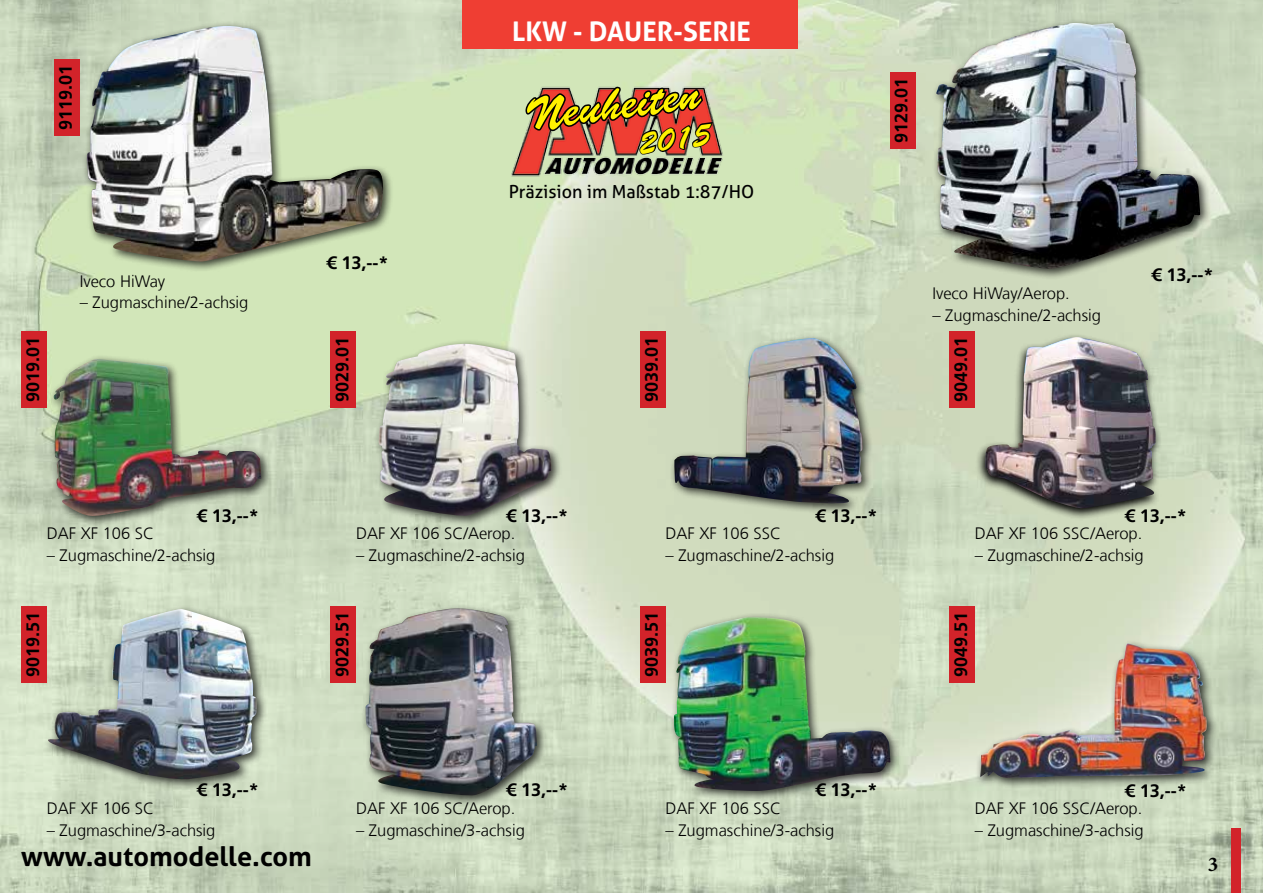
<style>
.page{position:relative;width:1263px;height:893px;background:#fff}
.page>*{position:absolute;margin:0;border:0;box-sizing:border-box;transform-origin:0 0}
.t1{font:45.6px "Brush Script Std";color:#fff200}
.t2{font:31.95px "Brush Script Std";color:#fff200}
.t3{font:700 27px "Aller";color:#000}
.t4{font:700 27px "Aller";color:#fff}
.t5{font:700 21px "Minion Pro";color:#000}
.t6{font:700 18px "Frutiger LT Com";color:#000}
.t7{font:18px "Aller";color:#000}
.t8{font:300 16.5px "Frutiger LT Com";color:#000}
</style>
<div class="page">
<img style="left:0;top:0;width:1263px;height:893px">
<div style="left:1231px;top:828px;width:10px;height:65px;background:#d2232a"></div>
<div style="left:82px;top:21px;width:312px;height:252px;background:#000;opacity:.75"></div>
<img style="left:87px;top:26px;width:298px;height:236px">
<div style="left:462px;top:0;width:336px;height:49px;background:#ef3e33"></div>
<img style="left:506px;top:78px;width:221px;height:108px">
<svg style="left:526px;top:49px;width:189px;height:156px;background:#aa937b"></svg>
<div style="left:21px;top:331px;width:26px;height:77px;background:#d2232a"></div>
<div style="left:21px;top:606px;width:26px;height:76px;background:#d2232a"></div>
<div style="left:331px;top:331px;width:25px;height:77px;background:#d2232a"></div>
<div style="left:331px;top:606px;width:25px;height:76px;background:#d2232a"></div>
<div style="left:54px;top:60px;width:26px;height:76px;background:#d2232a"></div>
<div style="left:640px;top:331px;width:25px;height:77px;background:#d2232a"></div>
<div style="left:640px;top:606px;width:25px;height:76px;background:#d2232a"></div>
<div style="left:890px;top:72px;width:25px;height:76px;background:#d2232a"></div>
<div style="left:949px;top:331px;width:26px;height:77px;background:#d2232a"></div>
<div style="left:949px;top:606px;width:26px;height:76px;background:#d2232a"></div>
<div style="left:49px;top:354px;width:223px;height:173px;background:#000;opacity:.75"></div>
<img style="left:52px;top:359px;width:209px;height:158px">
<div style="left:44px;top:604px;width:224px;height:186px;background:#000;opacity:.75"></div>
<img style="left:46px;top:609px;width:211px;height:172px">
<div style="left:374px;top:338px;width:189px;height:189px;background:#000;opacity:.75"></div>
<img style="left:378px;top:344px;width:174px;height:174px">
<div style="left:361px;top:603px;width:187px;height:203px;background:#000;opacity:.75"></div>
<img style="left:364px;top:608px;width:173px;height:189px">
<div style="left:669px;top:333px;width:204px;height:182px;background:#000;opacity:.75"></div>
<img style="left:674px;top:338px;width:189px;height:168px">
<div style="left:669px;top:612px;width:232px;height:190px;background:#000;opacity:.75"></div>
<img style="left:674px;top:617px;width:216px;height:174px">
<div style="left:932px;top:18px;width:279px;height:262px;background:#000;opacity:.75"></div>
<img style="left:935px;top:23px;width:265px;height:247px">
<svg style="left:975px;top:333px;width:187px;height:187px;background:#c3ceb3"></svg>
<img style="left:984px;top:337px;width:178px;height:171px">
<div style="left:975px;top:639px;width:243px;height:150px;background:#000;opacity:.75"></div>
<img style="left:980px;top:643px;width:227px;height:136px">
<h3 class="t4" style="left:512px;top:15px;width:240px">LKW - DAUER-SERIE</h3>
<p class="t6" style="left:55px;top:130px;width:67px;rotate:-90deg">9119.01</p>
<h1 class="t1" style="left:522px;top:91px;width:177px;rotate:-8deg">Neuheiten</h1>
<h2 class="t2" style="left:636px;top:125px;width:74px;rotate:-7deg">2015</h2>
<p class="t6" style="left:891px;top:143px;width:67px;rotate:-90deg">9129.01</p>
<p class="t7" style="left:509px;top:180px;width:247px">Präzision im Maßstab 1:87/HO</p>
<p class="t8" style="left:80px;top:271px;width:87px">Iveco HiWay</p>
<p class="t8" style="left:80px;top:293px;width:170px">– Zugmaschine/2-achsig</p>
<p class="t6" style="left:326px;top:252px;width:64px">€ 13,--*</p>
<p class="t8" style="left:932px;top:284px;width:139px">Iveco HiWay/Aerop.</p>
<p class="t8" style="left:932px;top:305px;width:170px">– Zugmaschine/2-achsig</p>
<p class="t6" style="left:1151px;top:265px;width:64px">€ 13,--*</p>
<p class="t6" style="left:22px;top:402px;width:67px;rotate:-90deg">9019.01</p>
<p class="t6" style="left:332px;top:402px;width:67px;rotate:-90deg">9029.01</p>
<p class="t6" style="left:641px;top:402px;width:67px;rotate:-90deg">9039.01</p>
<p class="t6" style="left:950px;top:402px;width:67px;rotate:-90deg">9049.01</p>
<p class="t6" style="left:197px;top:505px;width:64px">€ 13,--*</p>
<p class="t6" style="left:506px;top:505px;width:64px">€ 13,--*</p>
<p class="t6" style="left:815px;top:505px;width:64px">€ 13,--*</p>
<p class="t6" style="left:1125px;top:505px;width:64px">€ 13,--*</p>
<p class="t8" style="left:47px;top:524px;width:109px">DAF XF 106 SC</p>
<p class="t8" style="left:47px;top:546px;width:170px">– Zugmaschine/2-achsig</p>
<p class="t8" style="left:356px;top:524px;width:161px">DAF XF 106 SC/Aerop.</p>
<p class="t8" style="left:356px;top:546px;width:170px">– Zugmaschine/2-achsig</p>
<p class="t8" style="left:665px;top:524px;width:117px">DAF XF 106 SSC</p>
<p class="t8" style="left:665px;top:546px;width:170px">– Zugmaschine/2-achsig</p>
<p class="t8" style="left:975px;top:524px;width:169px">DAF XF 106 SSC/Aerop.</p>
<p class="t8" style="left:975px;top:546px;width:170px">– Zugmaschine/2-achsig</p>
<p class="t6" style="left:22px;top:677px;width:67px;rotate:-90deg">9019.51</p>
<p class="t6" style="left:332px;top:677px;width:67px;rotate:-90deg">9029.51</p>
<p class="t6" style="left:641px;top:677px;width:67px;rotate:-90deg">9039.51</p>
<p class="t6" style="left:950px;top:677px;width:67px;rotate:-90deg">9049.51</p>
<p class="t6" style="left:197px;top:779px;width:64px">€ 13,--*</p>
<p class="t6" style="left:506px;top:779px;width:64px">€ 13,--*</p>
<p class="t6" style="left:815px;top:779px;width:64px">€ 13,--*</p>
<p class="t6" style="left:1125px;top:780px;width:64px">€ 13,--*</p>
<p class="t8" style="left:47px;top:799px;width:109px">DAF XF 106 SC</p>
<p class="t8" style="left:47px;top:820px;width:170px">– Zugmaschine/3-achsig</p>
<p class="t8" style="left:356px;top:799px;width:161px">DAF XF 106 SC/Aerop.</p>
<p class="t8" style="left:356px;top:820px;width:170px">– Zugmaschine/3-achsig</p>
<p class="t8" style="left:665px;top:799px;width:117px">DAF XF 106 SSC</p>
<p class="t8" style="left:665px;top:820px;width:170px">– Zugmaschine/3-achsig</p>
<p class="t8" style="left:975px;top:799px;width:169px">DAF XF 106 SSC/Aerop.</p>
<p class="t8" style="left:975px;top:820px;width:170px">– Zugmaschine/3-achsig</p>
<h3 class="t3" style="left:21px;top:840px;width:292px">www.automodelle.com</h3>
<p class="t5" style="left:1208px;top:849px;width:12px">3</p>
</div>
